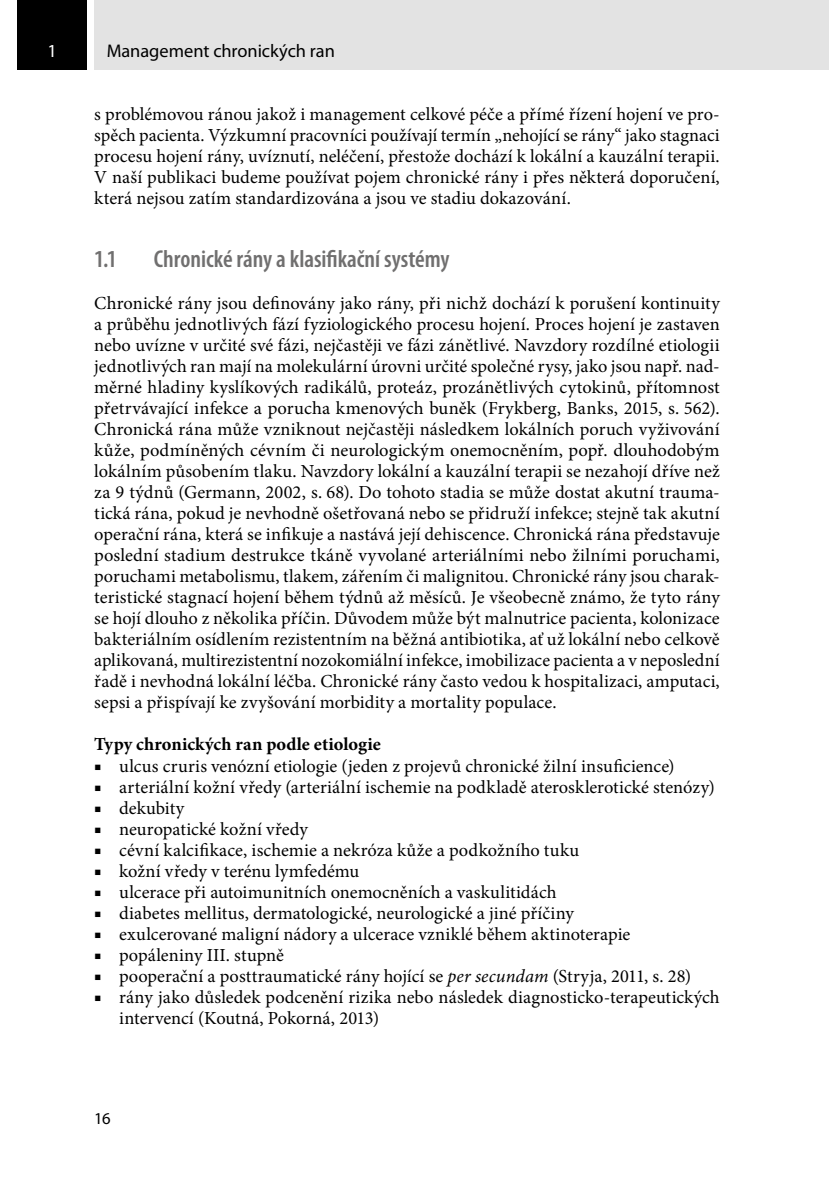
<style>
.page{position:relative;width:829px;height:1191px;background:#fff}
.page>*{position:absolute;margin:0;border:0;box-sizing:border-box;transform-origin:0 0}
._2_2_nadpis{font:600 condensed 24.5px "Myriad Pro";color:#706f6f}
.text_prvni{font:18.38px/21px "Minion Pro";letter-spacing:.005em;color:#000;text-align:justify}
.text{font:18.38px/21px "Minion Pro";letter-spacing:.005em;color:#000;text-align:justify}
.nadpisek{font:700 18.38px "Minion Pro";letter-spacing:.005em;color:#000}
.t1{font:18.38px "Myriad Pro";letter-spacing:-.005em;color:#000}
.t2{font:18.38px "Myriad Pro";color:#fff}
.t3{font:16.62px "Myriad Pro";color:#000}
.s1{font-style:italic}
</style>
<div class="page">
<div style="left:94px;top:0;width:734px;height:69px;background:#e3e3e3"></div>
<hr style="left:828px;top:0;width:1px;height:69px;background:#e3e3e3">
<div style="left:17px;top:0;width:70px;height:69px;background:#000"></div>
<p class="t2" style="left:47px;top:40px;width:11px">1</p>
<p class="t1" style="left:107px;top:40px;width:230px">Management chronických ran</p>
<p class="text" style="left:94px;top:104px;width:627px">s problémovou ránou jakož i management celkové péče a přímé řízení hojení ve pro&shy;spěch pacienta. Výzkumní pracovníci používají termín „nehojící se rány“ jako stagnaci procesu hojení rány, uvíznutí, neléčení, přestože dochází k lokální a kauzální terapii.<br>V naší publikaci budeme používat pojem chronické rány i přes některá doporučení, která nejsou zatím standardizována a jsou ve stadiu dokazování.</p>
<p class="_2_2_nadpis" style="left:94px;top:244px;width:24px">1.1</p>
<p class="_2_2_nadpis" style="left:154px;top:244px;width:297px">Chronické rány a klasifikační systémy</p>
<p class="text_prvni" style="left:94px;top:293px;width:627px">Chronické rány jsou definovány jako rány, při nichž dochází k porušení kontinuity a průběhu jednotlivých fází fyziologického procesu hojení. Proces hojení je zastaven nebo uvízne v určité své fázi, nejčastěji ve fázi zánětlivé. Navzdory rozdílné etiologii jednotlivých ran mají na molekulární úrovni určité společné rysy, jako jsou např. nad&shy;měrné hladiny kyslíkových radikálů, proteáz, prozánětlivých cytokinů, přítomnost přetrvávající infekce a porucha kmenových buněk (Frykberg, Banks, 2015, s. 562).<br>Chronická rána může vzniknout nejčastěji následkem lokálních poruch vyživování kůže, podmíněných cévním či neurologickým onemocněním, popř. dlouhodobým lokálním působením tlaku. Navzdory lokální a kauzální terapii se nezahojí dříve než za 9 týdnů (Germann, 2002, s. 68). Do tohoto stadia se může dostat akutní trauma&shy;tická rána, pokud je nevhodně ošetřovaná nebo se přidruží infekce; stejně tak akutní operační rána, která se infikuje a nastává její dehiscence. Chronická rána představuje poslední stadium destrukce tkáně vyvolané arteriálními nebo žilními poruchami, poruchami metabolismu, tlakem, zářením či malignitou. Chronické rány jsou charak&shy;teristické stagnací hojení během týdnů až měsíců. Je všeobecně známo, že tyto rány se hojí dlouho z několika příčin. Důvodem může být malnutrice pacienta, kolonizace bakteriálním osídlením rezistentním na běžná antibiotika, ať už lokální nebo celkově aplikovaná, multirezistentní nozokomiální infekce, imobilizace pacienta a v neposlední řadě i nevhodná lokální léčba. Chronické rány často vedou k hospitalizaci, amputaci, sepsi a přispívají ke zvyšování morbidity a mortality populace.</p>
<p class="nadpisek" style="left:94px;top:731px;width:288px">Typy chronických ran podle etiologie</p>
<p class="text_prvni" style="left:94px;top:755px;width:581px">■ ulcus cruris venózní etiologie (jeden z projevů chronické žilní insuficience)</p>
<p class="text_prvni" style="left:94px;top:776px;width:622px">■ arteriální kožní vředy (arteriální ischemie na podkladě aterosklerotické stenózy)</p>
<p class="text_prvni" style="left:94px;top:797px;width:91px">■ dekubity</p>
<p class="text_prvni" style="left:94px;top:818px;width:215px">■ neuropatické kožní vředy</p>
<p class="text_prvni" style="left:94px;top:839px;width:486px">■ cévní kalcifikace, ischemie a nekróza kůže a podkožního tuku</p>
<p class="text_prvni" style="left:94px;top:860px;width:266px">■ kožní vředy v terénu lymfedému</p>
<p class="text_prvni" style="left:94px;top:881px;width:464px">■ ulcerace při autoimunitních onemocněních a vaskulitidách</p>
<p class="text_prvni" style="left:94px;top:902px;width:481px">■ diabetes mellitus, dermatologické, neurologické a jiné příčiny</p>
<p class="text_prvni" style="left:94px;top:923px;width:537px">■ exulcerované maligní nádory a ulcerace vzniklé během aktinoterapie</p>
<p class="text_prvni" style="left:94px;top:944px;width:191px">■ popáleniny III. stupně</p>
<p class="text_prvni" style="left:94px;top:965px;width:598px">■ pooperační a posttraumatické rány hojící se <span class="s1">per secundam</span> (Stryja, 2011, s. 28)</p>
<p class="text_prvni" style="left:119px;top:986px;width:602px;text-indent:-25px">■ rány jako důsledek podcenění rizika nebo následek diagnosticko----‑terapeutických intervencí (Koutná, Pokorná, 2013)</p>
<p class="t3" style="left:94px;top:1108px;width:18px">16</p>
</div>
